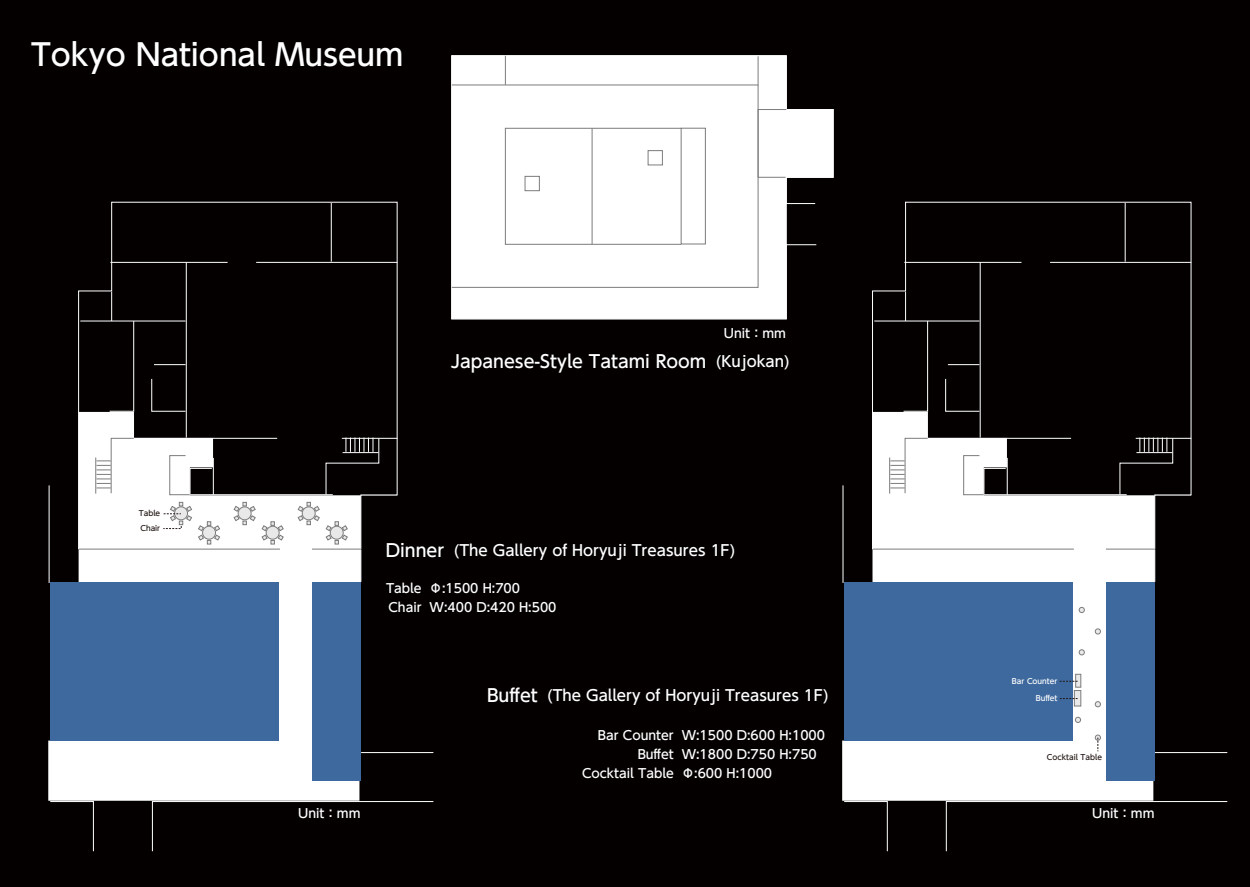
<style>
.page{position:relative;width:1250px;height:887px;background:#fff}
.page>*{position:absolute;margin:0;border:0;box-sizing:border-box;transform-origin:0 0}
.t1{font:500 30px "UD Shin Go Pr 6";color:#fff}
.t2{font:500 17.5px "UD Shin Go Pr 6";color:#fff}
.t3{font:500 15px "UD Shin Go Pro";color:#fff}
.t4{font:500 12.5px/18.8px "UD Shin Go Pr 6";color:#fff}
.t5{font:500 7.5px/14.5px "UD Shin Go Pr 6";color:#221815}
.t6{font:500 7.5px "UD Shin Go Pr 6";color:#fff}
.s1{font-size:15px}
.s2{font-family:"UD Shin Go Pro";font-size:15px}
.s3{font-family:"UD Shin Go Pr 6";font-size:17.5px}
.s4{font-family:"UD Shin Go Pr 6"}
</style>
<div class="page">
<div style="left:0;top:0;width:1250px;height:886px;background:#040000"></div>
<svg style="left:48px;top:485px;width:349px;height:315px;fill:#fff"></svg>
<div style="left:312px;top:582px;width:49px;height:198px;background:#3e699e"></div>
<div style="left:50px;top:582px;width:229px;height:158px;background:#3e699e"></div>
<svg style="left:842px;top:485px;width:349px;height:315px;fill:#fff"></svg>
<div style="left:1106px;top:582px;width:49px;height:198px;background:#3e699e"></div>
<div style="left:844px;top:582px;width:229px;height:158px;background:#3e699e"></div>
<svg style="left:78px;top:201px;width:320px;height:348px"></svg>
<hr style="left:312px;top:548px;width:49px;height:1px;background:#7c7c7d">
<hr style="left:256px;top:262px;width:141px;height:1px;background:#fff">
<hr style="left:110px;top:262px;width:118px;height:1px;background:#fff">
<hr style="left:331px;top:203px;width:1px;height:58px;background:#fff">
<hr style="left:134px;top:438px;width:143px;height:1px;background:#fff">
<hr style="left:342px;top:438px;width:55px;height:1px;background:#fff">
<hr style="left:186px;top:262px;width:1px;height:175px;background:#fff">
<hr style="left:190px;top:494px;width:143px;height:1px;background:#fff">
<hr style="left:213px;top:457px;width:1px;height:37px;background:#fff">
<svg style="left:169px;top:455px;width:44px;height:40px"></svg>
<hr style="left:111px;top:291px;width:1px;height:30px;background:#fff">
<hr style="left:80px;top:320px;width:106px;height:1px;background:#fff">
<hr style="left:154px;top:364px;width:32px;height:1px;background:#fff">
<svg style="left:151px;top:378px;width:35px;height:34px"></svg>
<svg style="left:109px;top:320px;width:25px;height:92px"></svg>
<svg style="left:325px;top:437px;width:55px;height:58px"></svg>
<hr style="left:95px;top:457px;width:1px;height:36px;background:#7c7c7d">
<svg style="left:97px;top:437px;width:38px;height:57px;background:#f4f4f4"></svg>
<hr style="left:361px;top:549px;width:1px;height:32px;background:#fff">
<hr style="left:49px;top:485px;width:1px;height:97px;background:#fff">
<svg style="left:152px;top:800px;width:282px;height:51px"></svg>
<svg style="left:50px;top:800px;width:44px;height:51px"></svg>
<hr style="left:361px;top:752px;width:72px;height:1px;background:#fff">
<svg style="left:872px;top:201px;width:320px;height:348px"></svg>
<hr style="left:1106px;top:548px;width:49px;height:1px;background:#7c7c7d">
<hr style="left:1050px;top:262px;width:141px;height:1px;background:#fff">
<hr style="left:904px;top:262px;width:118px;height:1px;background:#fff">
<hr style="left:1125px;top:203px;width:1px;height:58px;background:#fff">
<hr style="left:928px;top:438px;width:143px;height:1px;background:#fff">
<hr style="left:1136px;top:438px;width:55px;height:1px;background:#fff">
<hr style="left:980px;top:262px;width:1px;height:175px;background:#fff">
<hr style="left:984px;top:494px;width:143px;height:1px;background:#fff">
<hr style="left:1007px;top:457px;width:1px;height:37px;background:#fff">
<svg style="left:963px;top:455px;width:43px;height:40px"></svg>
<hr style="left:905px;top:291px;width:1px;height:30px;background:#fff">
<hr style="left:874px;top:320px;width:105px;height:1px;background:#fff">
<hr style="left:948px;top:364px;width:31px;height:1px;background:#fff">
<svg style="left:945px;top:378px;width:35px;height:34px"></svg>
<svg style="left:903px;top:320px;width:25px;height:92px"></svg>
<svg style="left:1119px;top:437px;width:54px;height:58px"></svg>
<hr style="left:889px;top:457px;width:1px;height:36px;background:#7c7c7d">
<svg style="left:890px;top:437px;width:38px;height:57px;background:#f3f3f4"></svg>
<hr style="left:1154px;top:549px;width:1px;height:32px;background:#fff">
<hr style="left:843px;top:485px;width:1px;height:97px;background:#fff">
<svg style="left:946px;top:800px;width:282px;height:51px"></svg>
<svg style="left:843px;top:800px;width:45px;height:51px"></svg>
<hr style="left:1155px;top:752px;width:72px;height:1px;background:#fff">
<svg style="left:451px;top:55px;width:366px;height:264px;background:#eee"></svg>
<svg style="left:758px;top:109px;width:76px;height:95px"></svg>
<div style="left:648px;top:150px;width:15px;height:15px;border:1px solid #7c7c7d"></div>
<div style="left:525px;top:176px;width:15px;height:15px;border:1px solid #7c7c7d"></div>
<div style="left:681px;top:128px;width:25px;height:116px;border:1px solid #7c7c7d"></div>
<svg style="left:505px;top:56px;width:1px;height:29px"></svg>
<svg style="left:758px;top:56px;width:1px;height:29px"></svg>
<div style="left:505px;top:128px;width:176px;height:116px;border:1px solid #7c7c7d"></div>
<hr style="left:592px;top:128px;width:1px;height:116px;background:#7c7c7d">
<svg style="left:198px;top:521px;width:22px;height:23px"></svg>
<svg style="left:233px;top:502px;width:51px;height:42px;background:#ececec"></svg>
<svg style="left:1079px;top:607px;width:6px;height:5px"></svg>
<svg style="left:1079px;top:649px;width:6px;height:6px"></svg>
<svg style="left:1095px;top:628px;width:6px;height:6px"></svg>
<svg style="left:1095px;top:701px;width:6px;height:5px"></svg>
<svg style="left:1075px;top:716px;width:6px;height:6px"></svg>
<svg style="left:297px;top:502px;width:23px;height:22px"></svg>
<svg style="left:326px;top:521px;width:22px;height:23px"></svg>
<svg style="left:1075px;top:673px;width:6px;height:14px"></svg>
<div style="left:1074px;top:690px;width:7px;height:16px;background:#e9e9e9;border:1px solid #7d7c7d"></div>
<svg style="left:163px;top:502px;width:29px;height:27px"></svg>
<svg style="left:1060px;top:698px;width:18px;height:1px"></svg>
<svg style="left:1060px;top:680px;width:18px;height:1px"></svg>
<svg style="left:1095px;top:734px;width:6px;height:17px"></svg>
<h1 class="t1" style="left:31px;top:30px;width:374px">Tokyo National Museum</h1>
<p class="t5" style="left:139px;top:506px;width:23px">Table<br>Chair</p>
<p class="t4" style="left:724px;top:323px;width:64px">Unit：mm</p>
<h2 class="t2" style="left:451px;top:347px;width:350px">Japanese-Style Tatami Room<span class="s1">（</span><span class="s2">Kujokan</span><span class="s1">）</span></h2>
<p class="t3" style="left:386px;top:537px;width:360px"><span class="s3">Dinner</span><span class="s4">（</span>The Gallery of Horyuji Treasures 1F<span class="s4">）</span></p>
<p class="t4" style="left:386px;top:578px;width:37px">Table<br>Chair</p>
<p class="t4" style="left:430px;top:578px;width:128px">Φ:1500 H:700<br>W:400 D:420 H:500</p>
<p class="t3" style="left:487px;top:683px;width:352px"><span class="s3">Buffet</span><span class="s4">（</span>The Gallery of Horyuji Treasures 1F<span class="s4">）</span></p>
<p class="t4" style="left:582px;top:725px;width:93px;text-align:right">Bar Counter<br>Buffet<br>Cocktail Table</p>
<p class="t4" style="left:682px;top:725px;width:145px">W:1500 D:600 H:1000<br>W:1800 D:750 H:750<br>Φ:600 H:1000</p>
<p class="t6" style="left:1012px;top:674px;width:47px">Bar Counter</p>
<p class="t6" style="left:1036px;top:691px;width:23px">Buffet</p>
<p class="t5" style="left:1047px;top:749px;width:57px">Cocktail Table</p>
<p class="t4" style="left:298px;top:803px;width:64px">Unit：mm</p>
<p class="t4" style="left:1092px;top:803px;width:64px">Unit：mm</p>
</div>
